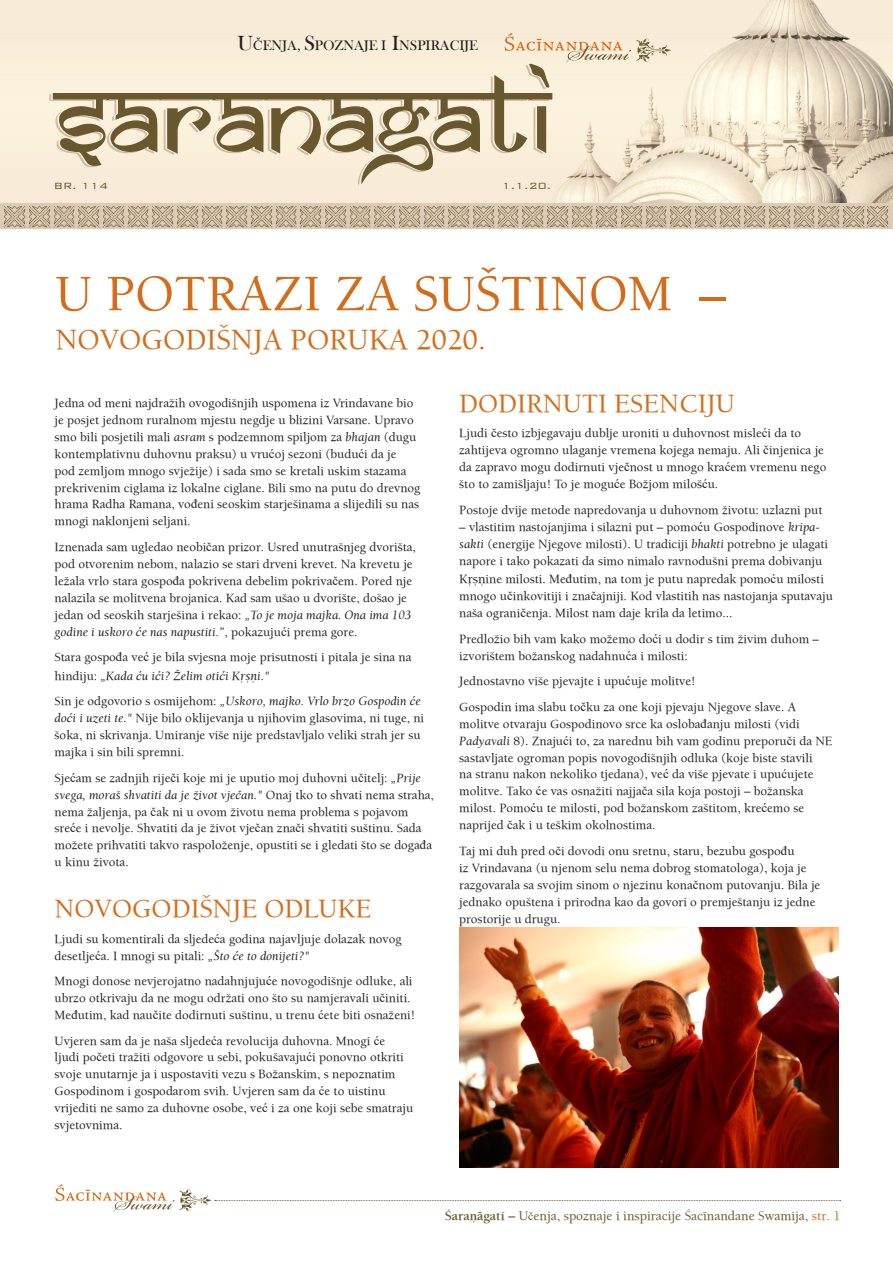
<style>
.page{position:relative;width:893px;height:1263px;background:#fff}
.page>*{position:absolute;margin:0;border:0;box-sizing:border-box;transform-origin:0 0}
.t1{font:52.5px "Balaram";color:#d56c1a}
.t2{font:30px "Balaram";color:#d56c1a}
.t3{font:27px "Balaram";color:#d56c1a}
.t4{font:14.25px "Bask Old Face";color:#231f20}
.t5{font:13.5px "Balaram";color:#69572d}
.t6{font:12.9px/17px "Balaram";color:#231f20}
.t7{font:300 12px "Bank Gothic BT";color:#69572d}
.s1{font-size:21px}
.s2{font-family:"Times New Roman"}
.s3{font-style:italic}
.s4{font-family:"Times New Roman";font-style:italic}
.s5{font-style:italic;font-size:13.5px}
.s6{font-size:13.5px}
.s7{font-weight:700}
.s8{font-family:"Times New Roman";font-size:12px}
.s9{color:#d56c1a}
</style>
<div class="page">
<svg style="left:55px;top:1184px;width:786px;height:28px"></svg>
<img style="left:0;top:0;width:893px;height:204px">
<div style="left:0;top:204px;width:893px;height:25px;background:#dcccb7"></div>
<svg style="left:49px;top:65px;width:500px;height:121px"></svg>
<svg style="left:53px;top:64px;width:499px;height:120px;background:#d5c8af"></svg>
<svg style="left:505px;top:33px;width:166px;height:30px;background:#eddac0"></svg>
<img style="left:4px;top:206px;width:22px;height:22px">
<img style="left:29px;top:206px;width:22px;height:22px">
<img style="left:53px;top:206px;width:47px;height:22px">
<img style="left:103px;top:206px;width:22px;height:22px">
<img style="left:127px;top:206px;width:47px;height:22px">
<img style="left:177px;top:206px;width:22px;height:22px">
<img style="left:201px;top:206px;width:47px;height:22px">
<img style="left:251px;top:206px;width:22px;height:22px">
<img style="left:275px;top:206px;width:47px;height:22px">
<img style="left:325px;top:206px;width:22px;height:22px">
<img style="left:349px;top:206px;width:47px;height:22px">
<img style="left:399px;top:206px;width:22px;height:22px">
<img style="left:423px;top:206px;width:47px;height:22px">
<img style="left:473px;top:206px;width:71px;height:22px">
<img style="left:547px;top:206px;width:71px;height:22px">
<img style="left:621px;top:206px;width:71px;height:22px">
<img style="left:695px;top:206px;width:71px;height:22px">
<img style="left:769px;top:206px;width:71px;height:22px">
<img style="left:843px;top:206px;width:46px;height:22px">
<img style="left:459px;top:927px;width:380px;height:240px">
<p class="t4" style="left:237px;top:37px;width:242px"><span class="s1">U</span><span class="s2">Č</span>ENJA, <span class="s1">S</span>POZNAJE I <span class="s1">I</span>NSPIRACIJE</p>
<p class="t7" style="left:54px;top:179px;width:56px">BR. 114</p>
<p class="t7" style="left:502px;top:179px;width:51px">1.1.20.</p>
<p class="t1" style="left:55px;top:261px;width:672px">U POTRAZI ZA SUŠTINOM –</p>
<p class="t2" style="left:55px;top:321px;width:432px">NOVOGODIŠNJA PORUKA 2020.</p>
<p class="t6" style="left:55px;top:394px;width:367px">Jedna od meni najdražih ovogodišnjih uspomena iz Vrindavane bio je posjet jednom ruralnom mjestu negdje u blizini Varsane. Upravo smo bili posjetili mali <span class="s3">asram</span> s podzemnom spiljom za <span class="s3">bhajan</span> (dugu kontemplativnu duhovnu praksu) u vru<span class="s2">ć</span>oj sezoni (budu<span class="s2">ć</span>i da je<br>pod zemljom mnogo svježije) i sada smo se kretali uskim stazama prekrivenim ciglama iz lokalne ciglane. Bili smo na putu do drevnog hrama Radha Ramana, vo<span class="s2">đ</span>eni seoskim starješinama a slijedili su nas mnogi naklonjeni seljani.</p>
<p class="t6" style="left:55px;top:538px;width:363px">Iznenada sam ugledao neobi<span class="s2">č</span>an prizor. Usred unutrašnjeg dvorišta, pod otvorenim nebom, nalazio se stari drveni krevet. Na krevetu je ležala vrlo stara gospo<span class="s2">đ</span>a pokrivena debelim pokriva<span class="s2">č</span>em. Pored nje nalazila se molitvena brojanica. Kad sam ušao u dvorište, došao je jedan od seoskih starješina i rekao: <span class="s3">„To je moja majka. Ona ima 103 godine i uskoro</span> <span class="s4">ć</span><span class="s3">e nas napustiti.”</span>, pokazuju<span class="s2">ć</span>i prema gore.</p>
<p class="t6" style="left:55px;top:647px;width:358px;line-height:18.8px">Stara gospo<span class="s2">đ</span>a ve<span class="s2">ć</span> je bila svjesna moje prisutnosti i pitala je sina na hindiju: <span class="s3">„Kada</span> <span class="s4">ć</span><span class="s3">u i</span><span class="s4">ć</span><span class="s3">i? Želim oti</span><span class="s4">ć</span><span class="s3">i K</span><span class="s5">åñë</span><span class="s3">i."</span></p>
<p class="t6" style="left:55px;top:692px;width:371px">Sin je odgovorio s osmijehom: <span class="s3">„Uskoro, majko. Vrlo brzo Gospodin</span> <span class="s4">ć</span><span class="s3">e do</span><span class="s4">ć</span><span class="s3">i i uzeti te."</span> Nije bilo oklijevanja u njihovim glasovima, ni tuge, ni šoka, ni skrivanja. Umiranje više nije predstavljalo veliki strah jer su majka i sin bili spremni.</p>
<p class="t6" style="left:55px;top:769px;width:381px">Sje<span class="s2">ć</span>am se zadnjih rije<span class="s2">č</span>i koje mi je uputio moj duhovni u<span class="s2">č</span>itelj: <span class="s3">„Prije svega, moraš shvatiti da je život vje</span><span class="s4">č</span><span class="s3">an."</span> Onaj tko to shvati nema straha, nema žaljenja, pa <span class="s2">č</span>ak ni u ovom životu nema problema s pojavom sre<span class="s2">ć</span>e i nevolje. Shvatiti da je život vje<span class="s2">č</span>an zna<span class="s2">č</span>i shvatiti suštinu. Sada možete prihvatiti takvo raspoloženje, opustiti se i gledati što se doga<span class="s2">đ</span>a u kinu života.</p>
<p class="t3" style="left:55px;top:892px;width:318px">NOVOGODIŠNJE ODLUKE</p>
<p class="t6" style="left:55px;top:930px;width:349px">Ljudi su komentirali da sljede<span class="s2">ć</span>a godina najavljuje dolazak novog desetlje<span class="s2">ć</span>a. I mnogi su pitali: <span class="s3">„Što</span> <span class="s4">ć</span><span class="s3">e to donijeti?"</span></p>
<p class="t6" style="left:55px;top:972px;width:362px">Mnogi donose nevjerojatno nadahnjuju<span class="s2">ć</span>e novogodišnje odluke, ali ubrzo otkrivaju da ne mogu održati ono što su namjeravali u<span class="s2">č</span>initi.<br>Me<span class="s2">đ</span>utim, kad nau<span class="s2">č</span>ite dodirnuti suštinu, u trenu <span class="s2">ć</span>ete biti osnaženi!</p>
<p class="t6" style="left:55px;top:1032px;width:360px">Uvjeren sam da je naša sljede<span class="s2">ć</span>a revolucija duhovna. Mnogi <span class="s2">ć</span>e ljudi po<span class="s2">č</span>eti tražiti odgovore u sebi, pokušavaju<span class="s2">ć</span>i ponovno otkriti svoje unutarnje ja i uspostaviti vezu s Božanskim, s nepoznatim Gospodinom i gospodarom svih. Uvjeren sam da <span class="s2">ć</span>e to uistinu vrijediti ne samo za duhovne osobe, ve<span class="s2">ć</span> i za one koji sebe smatraju svjetovnima.</p>
<p class="t3" style="left:459px;top:387px;width:277px">DODIRNUTI ESENCIJU</p>
<p class="t6" style="left:459px;top:425px;width:369px">Ljudi <span class="s2">č</span>esto izbjegavaju dublje uroniti u duhovnost misle<span class="s2">ć</span>i da to zahtijeva ogromno ulaganje vremena kojega nemaju. Ali <span class="s2">č</span>injenica je da zapravo mogu dodirnuti vje<span class="s2">č</span>nost u mnogo kra<span class="s2">ć</span>em vremenu nego što to zamišljaju! To je mogu<span class="s2">ć</span>e Božjom miloš<span class="s2">ć</span>u.</p>
<p class="t6" style="left:459px;top:501px;width:365px">Postoje dvije metode napredovanja u duhovnom životu: uzlazni put</p>
<p class="t6" style="left:459px;top:518px;width:370px">– vlastitim nastojanjima i silazni put – pomo<span class="s2">ć</span>u Gospodinove <span class="s3">kripa&shy;sakti</span> (energije Njegove milosti). U tradiciji <span class="s3">bhakti</span> potrebno je ulagati napore i tako pokazati da simo nimalo ravnodušni prema dobivanju</p>
<p class="t6" style="left:459px;top:571px;width:375px">K<span class="s6">åñë</span>ine milosti. Me<span class="s2">đ</span>utim, na tom je putu napredak pomo<span class="s2">ć</span>u milosti mnogo u<span class="s2">č</span>inkovitiji i zna<span class="s2">č</span>ajniji. Kod vlastitih nas nastojanja sputavaju naša ograni<span class="s2">č</span>enja. Milost nam daje krila da letimo...</p>
<p class="t6" style="left:459px;top:630px;width:361px">Predložio bih vam kako možemo do<span class="s2">ć</span>i u dodir s tim živim duhom – izvorištem božanskog nadahnu<span class="s2">ć</span>a i milosti:</p>
<p class="t6" style="left:459px;top:672px;width:238px">Jednostavno više pjevajte i upu<span class="s2">ć</span>uje molitve!</p>
<p class="t6" style="left:459px;top:698px;width:375px">Gospodin ima slabu to<span class="s2">č</span>ku za one koji pjevaju Njegove slave. A molitve otvaraju Gospodinovo srce ka osloba<span class="s2">đ</span>anju milosti (vidi <span class="s3">Padyavali</span> 8). Znaju<span class="s2">ć</span>i to, za narednu bih vam godinu preporu<span class="s2">č</span>i da NE sastavljate ogroman popis novogodišnjih odluka (koje biste stavili<br>na stranu nakon nekoliko tjedana), ve<span class="s2">ć</span> da više pjevate i upu<span class="s2">ć</span>ujete molitve. Tako <span class="s2">ć</span>e vas osnažiti najja<span class="s2">č</span>a sila koja postoji – božanska milost. Pomo<span class="s2">ć</span>u te milosti, pod božanskom zaštitom, kre<span class="s2">ć</span>emo se naprijed <span class="s2">č</span>ak i u teškim okolnostima.</p>
<p class="t6" style="left:459px;top:842px;width:363px">Taj mi duh pred o<span class="s2">č</span>i dovodi onu sretnu, staru, bezubu gospo<span class="s2">đ</span>u<br>iz Vrindavana (u njenom selu nema dobrog stomatologa), koja je razgovarala sa svojim sinom o njezinu kona<span class="s2">č</span>nom putovanju. Bila je jednako opuštena i prirodna kao da govori o premještanju iz jedne prostorije u drugu.</p>
<p class="t5" style="left:445px;top:1207px;width:397px"><span class="s7">Çaraëägatí –</span> U<span class="s8">č</span>enja, spoznaje i inspiracije Çacénandane Swamija, <span class="s9">str. 1</span></p>
</div>
